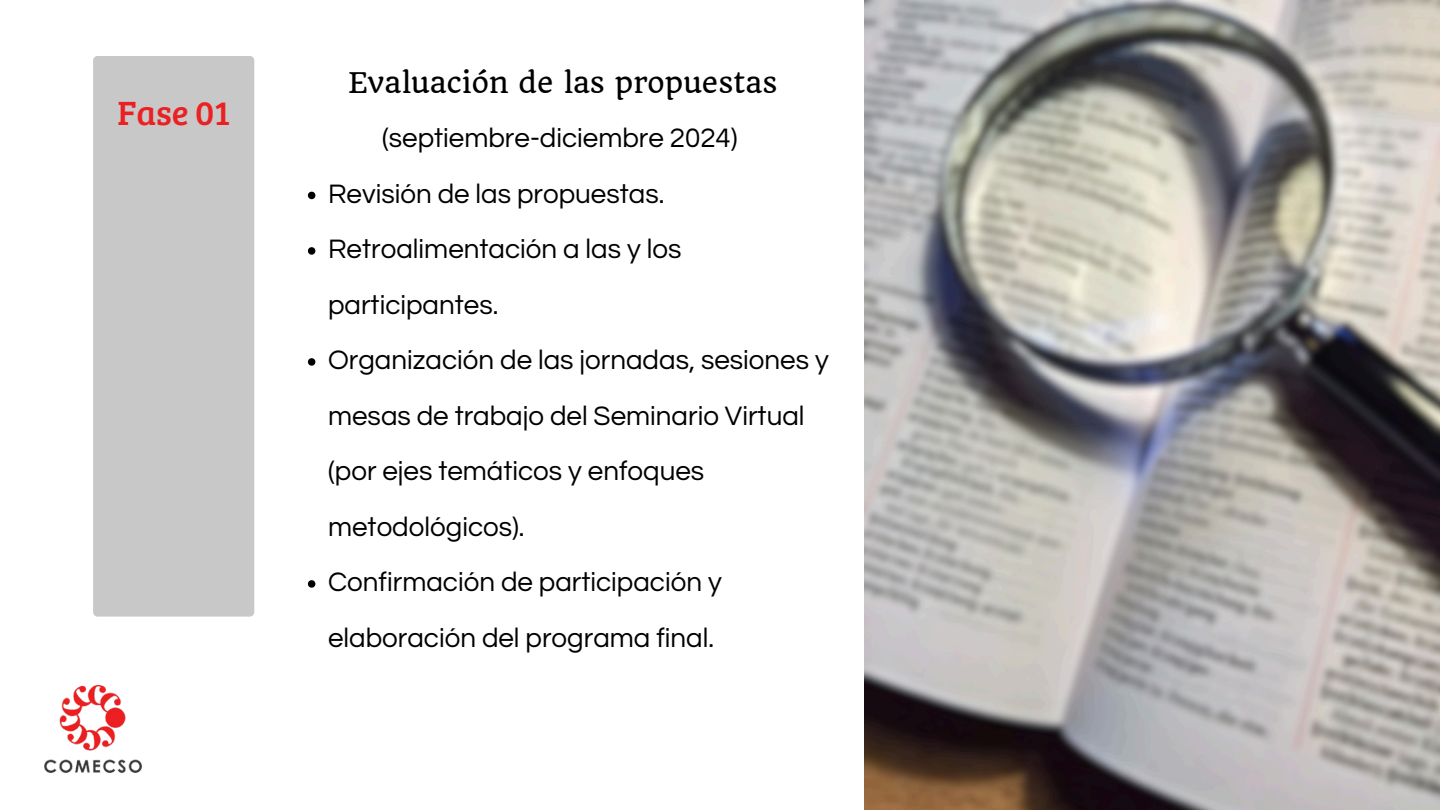
<style>
.page{position:relative;width:1440px;height:810px;background:#fff}
.page>*{position:absolute;margin:0;border:0;box-sizing:border-box;transform-origin:0 0}
.t1{font:34.8px "Bree Serif";color:#eb2022}
.t2{font:27.8px/55.5px "Questrial";color:#000}
.t3{font:27.8px "Quando";color:#000}
</style>
<div class="page">
<div style="left:93px;top:56px;width:161px;height:560px;background:#c8c8c8;border-radius:4px"></div>
<img style="left:45px;top:686px;width:97px;height:86px">
<img style="left:864px;top:0;width:576px;height:810px">
<svg style="left:308px;top:192px;width:7px;height:7px"></svg>
<svg style="left:308px;top:247px;width:7px;height:8px"></svg>
<svg style="left:308px;top:358px;width:7px;height:8px"></svg>
<svg style="left:308px;top:580px;width:7px;height:8px"></svg>
<h1 class="t1" style="left:118px;top:87px;width:114px">Fase 01</h1>
<p class="t3" style="left:348px;top:66px;width:431px">Evaluación de las propuestas</p>
<p class="t2" style="left:382px;top:111px;width:357px">(septiembre-diciembre 2024)</p>
<p class="t2" style="left:328px;top:167px;width:338px">Revisión de las propuestas.</p>
<p class="t2" style="left:328px;top:222px;width:355px">Retroalimentación a las y los participantes.</p>
<p class="t2" style="left:328px;top:333px;width:502px">Organización de las jornadas, sesiones y mesas de trabajo del Seminario Virtual (por ejes temáticos y enfoques metodológicos).</p>
<p class="t2" style="left:328px;top:555px;width:395px">Confirmación de participación y elaboración del programa final.</p>
</div>
